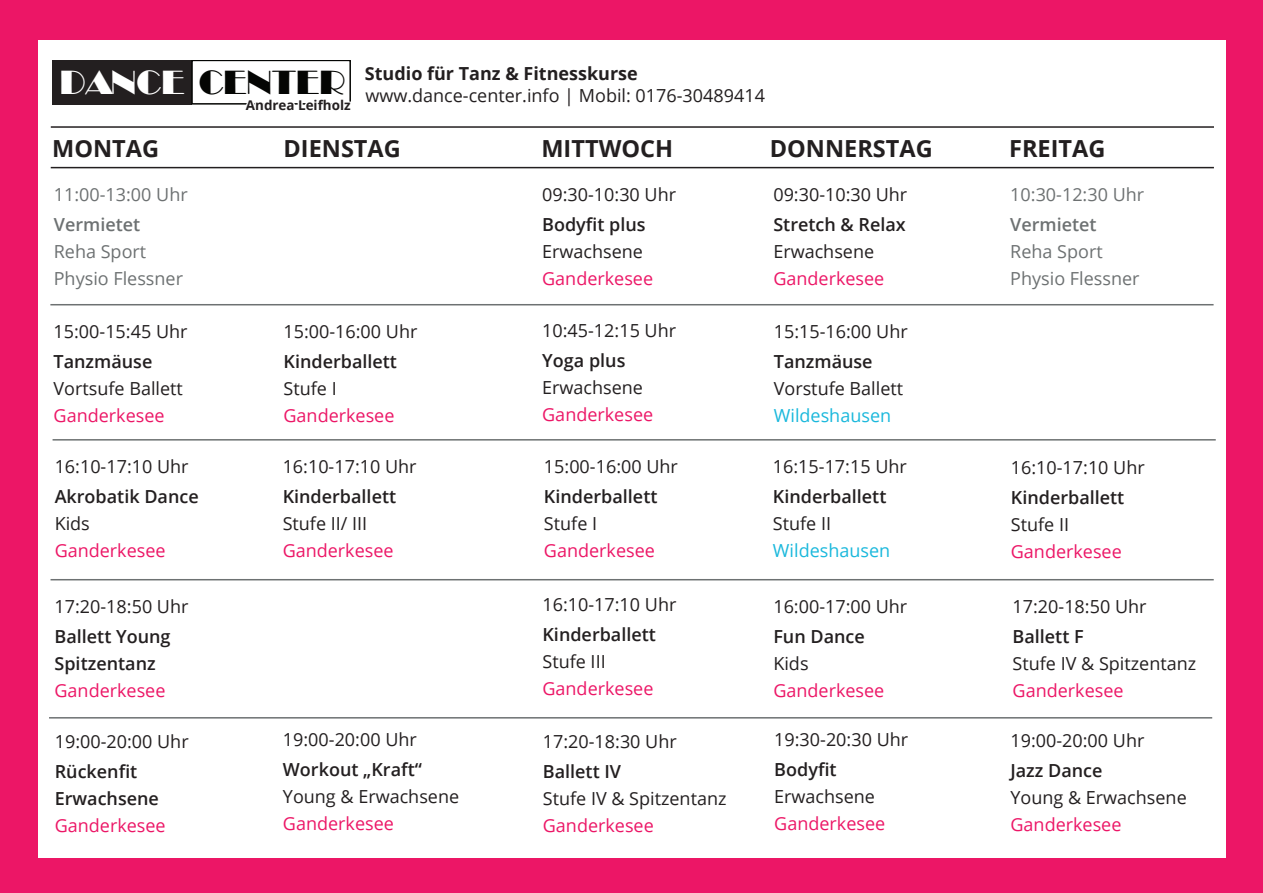
<style>
.page{position:relative;width:1263px;height:893px;background:#ec1666}
.page>*{position:absolute;margin:0;border:0;box-sizing:border-box;transform-origin:0 0}
.t1{font:700 23.55px "Open Sans";color:#231f20}
.t2{font:18px/22.2px "Open Sans";color:#231f20}
.t3{font:600 18px/27px "Open Sans";color:#231f20}
.t4{font:18px "Open Sans";color:#ec1666}
.t5{font:18px/27px "Open Sans";color:#6d7172}
.t6{font:18px "Open Sans";color:#1ab8dc}
.t7{font:600 18px "Open Sans";color:#6d7172}
.t8{font:700 13.35px "Open Sans";color:#231f20}
.s1{font-weight:700}
</style>
<div class="page">
<div style="left:38px;top:41px;width:1187px;height:817px;background:#fff"></div>
<hr style="left:51px;top:167px;width:1163px;height:1px;background:#231f20">
<hr style="left:51px;top:126px;width:1163px;height:2px;background:#231f20">
<div style="left:53px;top:60px;width:139px;height:44px;background:#231f20"></div>
<div style="left:191px;top:60px;width:160px;height:44px;border:2px solid #040503"></div>
<svg style="left:242px;top:78px;width:109px;height:27px"></svg>
<hr style="left:50px;top:304px;width:1163px;height:1px;background:#6d7172">
<hr style="left:53px;top:439px;width:1163px;height:2px;background:#6d7172">
<hr style="left:51px;top:579px;width:1163px;height:1px;background:#6d7172">
<hr style="left:49px;top:717px;width:1163px;height:2px;background:#6d7172">
<p class="t2" style="left:60px;top:62px;width:707px;text-indent:305px"><span class="s1">Studio für Tanz &amp; Fitnesskurse<br></span><sup>DANCE</sup> <sup>CENTER</sup> www.dance-center.info | Mobil: 0176-30489414</p>
<p class="t8" style="left:246px;top:96px;width:106px">Andrea Leifholz</p>
<h1 class="t1" style="left:52px;top:131px;width:108px">MONTAG</h1>
<h1 class="t1" style="left:283px;top:132px;width:119px">DIENSTAG</h1>
<h1 class="t1" style="left:541px;top:132px;width:133px">MITTWOCH</h1>
<h1 class="t1" style="left:770px;top:132px;width:164px">DONNERSTAG</h1>
<h1 class="t1" style="left:1009px;top:132px;width:98px">FREITAG</h1>
<p class="t5" style="left:54px;top:181px;width:135px">11:00-13:00 Uhr</p>
<p class="t7" style="left:54px;top:212px;width:88px">Vermietet</p>
<p class="t5" style="left:54px;top:238px;width:131px">Reha Sport<br>Physio Flessner</p>
<p class="t2" style="left:54px;top:319px;width:135px">15:00-15:45 Uhr</p>
<p class="t3" style="left:54px;top:347px;width:100px">Tanzmäuse</p>
<p class="t2" style="left:54px;top:377px;width:131px">Vortsufe Ballett</p>
<p class="t4" style="left:54px;top:403px;width:112px">Ganderkesee</p>
<p class="t2" style="left:55px;top:455px;width:135px">16:10-17:10 Uhr</p>
<p class="t3" style="left:55px;top:482px;width:146px">Akrobatik Dance</p>
<p class="t2" style="left:55px;top:512px;width:37px">Kids</p>
<p class="t4" style="left:55px;top:538px;width:112px">Ganderkesee</p>
<p class="t2" style="left:55px;top:594px;width:135px">17:20-18:50 Uhr</p>
<p class="t3" style="left:55px;top:622px;width:118px">Ballett Young<br>Spitzentanz</p>
<p class="t4" style="left:55px;top:678px;width:112px">Ganderkesee</p>
<p class="t2" style="left:55px;top:730px;width:135px">19:00-20:00 Uhr</p>
<p class="t3" style="left:55px;top:758px;width:106px">Rückenfit<br>Erwachsene</p>
<p class="t4" style="left:55px;top:813px;width:112px">Ganderkesee</p>
<p class="t2" style="left:283px;top:320px;width:135px">15:00-16:00 Uhr</p>
<p class="t3" style="left:283px;top:347px;width:115px">Kinderballett</p>
<p class="t2" style="left:283px;top:377px;width:55px">Stufe I</p>
<p class="t4" style="left:283px;top:403px;width:112px">Ganderkesee</p>
<p class="t2" style="left:283px;top:455px;width:135px">16:10-17:10 Uhr</p>
<p class="t3" style="left:283px;top:483px;width:115px">Kinderballett</p>
<p class="t2" style="left:283px;top:512px;width:86px">Stufe II/ III</p>
<p class="t4" style="left:283px;top:538px;width:112px">Ganderkesee</p>
<p class="t2" style="left:283px;top:728px;width:135px">19:00-20:00 Uhr</p>
<p class="t3" style="left:283px;top:756px;width:141px">Workout „Kraft“</p>
<p class="t2" style="left:283px;top:785px;width:178px">Young &amp; Erwachsene</p>
<p class="t4" style="left:283px;top:811px;width:112px">Ganderkesee</p>
<p class="t2" style="left:542px;top:183px;width:135px">09:30-10:30 Uhr</p>
<p class="t3" style="left:542px;top:210px;width:105px">Bodyfit plus</p>
<p class="t2" style="left:542px;top:240px;width:102px">Erwachsene</p>
<p class="t4" style="left:542px;top:266px;width:112px">Ganderkesee</p>
<p class="t2" style="left:773px;top:183px;width:135px">09:30-10:30 Uhr</p>
<p class="t3" style="left:773px;top:210px;width:134px">Stretch &amp; Relax</p>
<p class="t2" style="left:773px;top:240px;width:102px">Erwachsene</p>
<p class="t4" style="left:773px;top:266px;width:112px">Ganderkesee</p>
<p class="t2" style="left:542px;top:319px;width:135px">10:45-12:15 Uhr</p>
<p class="t3" style="left:542px;top:347px;width:85px">Yoga plus</p>
<p class="t2" style="left:542px;top:376px;width:102px">Erwachsene</p>
<p class="t4" style="left:542px;top:402px;width:112px">Ganderkesee</p>
<p class="t2" style="left:544px;top:455px;width:135px">15:00-16:00 Uhr</p>
<p class="t3" style="left:544px;top:483px;width:115px">Kinderballett</p>
<p class="t2" style="left:544px;top:512px;width:55px">Stufe I</p>
<p class="t4" style="left:544px;top:538px;width:112px">Ganderkesee</p>
<p class="t2" style="left:774px;top:320px;width:135px">15:15-16:00 Uhr</p>
<p class="t3" style="left:774px;top:348px;width:100px">Tanzmäuse</p>
<p class="t2" style="left:774px;top:377px;width:131px">Vorstufe Ballett</p>
<p class="t6" style="left:774px;top:403px;width:119px">Wildeshausen</p>
<p class="t2" style="left:773px;top:455px;width:135px">16:15-17:15 Uhr</p>
<p class="t3" style="left:773px;top:482px;width:115px">Kinderballett</p>
<p class="t2" style="left:773px;top:512px;width:60px">Stufe II</p>
<p class="t6" style="left:773px;top:538px;width:119px">Wildeshausen</p>
<p class="t2" style="left:542px;top:593px;width:135px">16:10-17:10 Uhr</p>
<p class="t3" style="left:542px;top:621px;width:115px">Kinderballett</p>
<p class="t2" style="left:542px;top:650px;width:65px">Stufe III</p>
<p class="t4" style="left:542px;top:677px;width:112px">Ganderkesee</p>
<p class="t2" style="left:543px;top:730px;width:135px">17:20-18:30 Uhr</p>
<p class="t3" style="left:543px;top:758px;width:80px">Ballett IV</p>
<p class="t2" style="left:543px;top:787px;width:185px">Stufe IV &amp; Spitzentanz</p>
<p class="t4" style="left:543px;top:813px;width:112px">Ganderkesee</p>
<p class="t2" style="left:773px;top:595px;width:135px">16:00-17:00 Uhr</p>
<p class="t3" style="left:773px;top:622px;width:93px">Fun Dance</p>
<p class="t2" style="left:773px;top:652px;width:37px">Kids</p>
<p class="t4" style="left:773px;top:678px;width:112px">Ganderkesee</p>
<p class="t2" style="left:774px;top:728px;width:135px">19:30-20:30 Uhr</p>
<p class="t3" style="left:774px;top:756px;width:64px">Bodyfit</p>
<p class="t2" style="left:774px;top:785px;width:102px">Erwachsene</p>
<p class="t4" style="left:774px;top:811px;width:112px">Ganderkesee</p>
<p class="t5" style="left:1010px;top:180px;width:135px">10:30-12:30 Uhr</p>
<p class="t7" style="left:1010px;top:212px;width:88px">Vermietet</p>
<p class="t5" style="left:1010px;top:237px;width:131px">Reha Sport<br>Physio Flessner</p>
<p class="t2" style="left:1011px;top:456px;width:135px">16:10-17:10 Uhr</p>
<p class="t3" style="left:1011px;top:483px;width:115px">Kinderballett</p>
<p class="t2" style="left:1011px;top:513px;width:60px">Stufe II</p>
<p class="t4" style="left:1011px;top:539px;width:112px">Ganderkesee</p>
<p class="t2" style="left:1012px;top:595px;width:135px">17:20-18:50 Uhr</p>
<p class="t3" style="left:1012px;top:622px;width:73px">Ballett F</p>
<p class="t2" style="left:1012px;top:652px;width:185px">Stufe IV &amp; Spitzentanz</p>
<p class="t4" style="left:1012px;top:678px;width:112px">Ganderkesee</p>
<p class="t2" style="left:1010px;top:728px;width:135px">19:00-20:00 Uhr</p>
<p class="t3" style="left:1010px;top:756px;width:94px">Jazz Dance</p>
<p class="t2" style="left:1010px;top:785px;width:178px">Young &amp; Erwachsene</p>
<p class="t4" style="left:1010px;top:812px;width:112px">Ganderkesee</p>
</div>
